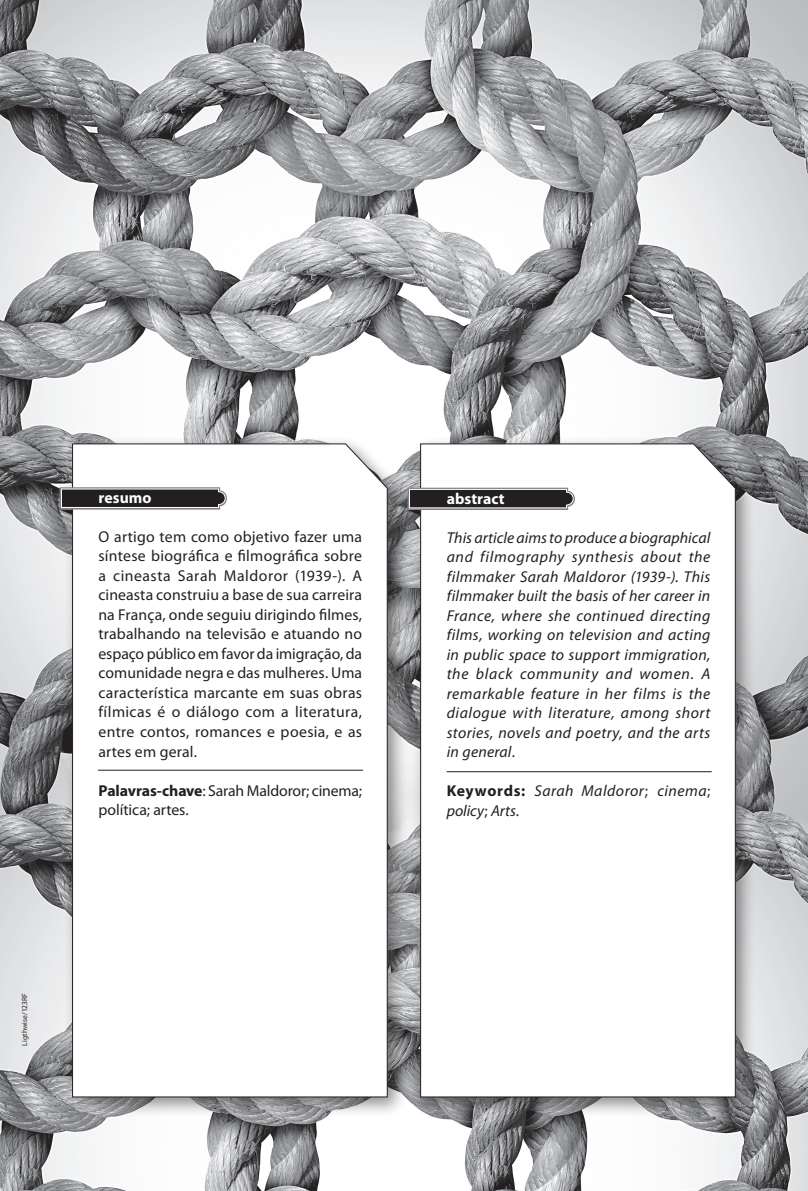
<style>
.page{position:relative;width:808px;height:1191px;background:#fff}
.page>*{position:absolute;margin:0;border:0;box-sizing:border-box;transform-origin:0 0}
.t1{font:15.75px/19.5px "Myriad Pro";letter-spacing:.01em;color:#231f20;text-align:justify}
.t2{font:italic 15.75px/19.5px "Myriad Pro";letter-spacing:.025em;color:#231f20;text-align:justify}
.t3{font:700 15.75px "Myriad Pro";letter-spacing:.005em;color:#fff}
.t4{font:7.5px "Myriad Pro";letter-spacing:.015em;color:#231f20}
.s1{font-weight:700}
.s2{font-style:normal}
.s3{font-weight:700;font-style:normal}
</style>
<div class="page">
<img style="left:0;top:0;width:808px;height:1191px">
<div style="left:64px;top:435px;width:343px;height:682px;background:#231f20;opacity:.5"></div>
<svg style="left:72px;top:443px;width:316px;height:654px"></svg>
<div style="left:412px;top:435px;width:343px;height:682px;background:#231f20;opacity:.5"></div>
<svg style="left:420px;top:443px;width:316px;height:654px"></svg>
<svg style="left:60px;top:487px;width:167px;height:28px"></svg>
<svg style="left:408px;top:488px;width:167px;height:27px"></svg>
<hr style="left:98px;top:770px;width:265px;height:1px;background:#231f20">
<hr style="left:447px;top:771px;width:265px;height:1px;background:#231f20">
<p class="t4" style="left:20px;top:1045px;width:54px;rotate:-90deg">Ligthwise/123RF</p>
<p class="t3" style="left:98px;top:487px;width:55px">resumo</p>
<p class="t1" style="left:98px;top:526px;width:265px">O artigo tem como objetivo fazer uma síntese biográfica e filmográfica sobre a cineasta Sarah Maldoror (1939-). A cineasta construiu a base de sua carreira na França, onde seguiu dirigindo filmes, trabalhando na televisão e atuando no espaço público em favor da imigração, da comunidade negra e das mulheres. Uma característica marcante em suas obras fílmicas é o diálogo com a literatura, entre contos, romances e poesia, e as artes em geral.</p>
<p class="t1" style="left:98px;top:780px;width:265px"><span class="s1">Palavras-chave</span>: Sarah Maldoror; cinema; política; artes.</p>
<p class="t3" style="left:447px;top:488px;width:59px">abstract</p>
<p class="t2" style="left:447px;top:527px;width:265px">This article aims to produce a biographical and filmography synthesis about the filmmaker Sarah Maldoror (1939-). This filmmaker built the basis of her career in France, where she continued directing films, working on television and acting in public space to support immigration, the black community and women. A remarkable feature in her films is the dialogue with literature, among short stories, novels and poetry, and the arts in general<span class="s2">.</span></p>
<p class="t2" style="left:447px;top:781px;width:265px"><span class="s3">Keywords:</span> Sarah Maldoror<span class="s2">;</span> cinema<span class="s2">; </span>policy<span class="s2">;</span> Arts<span class="s2">.</span></p>
</div>
